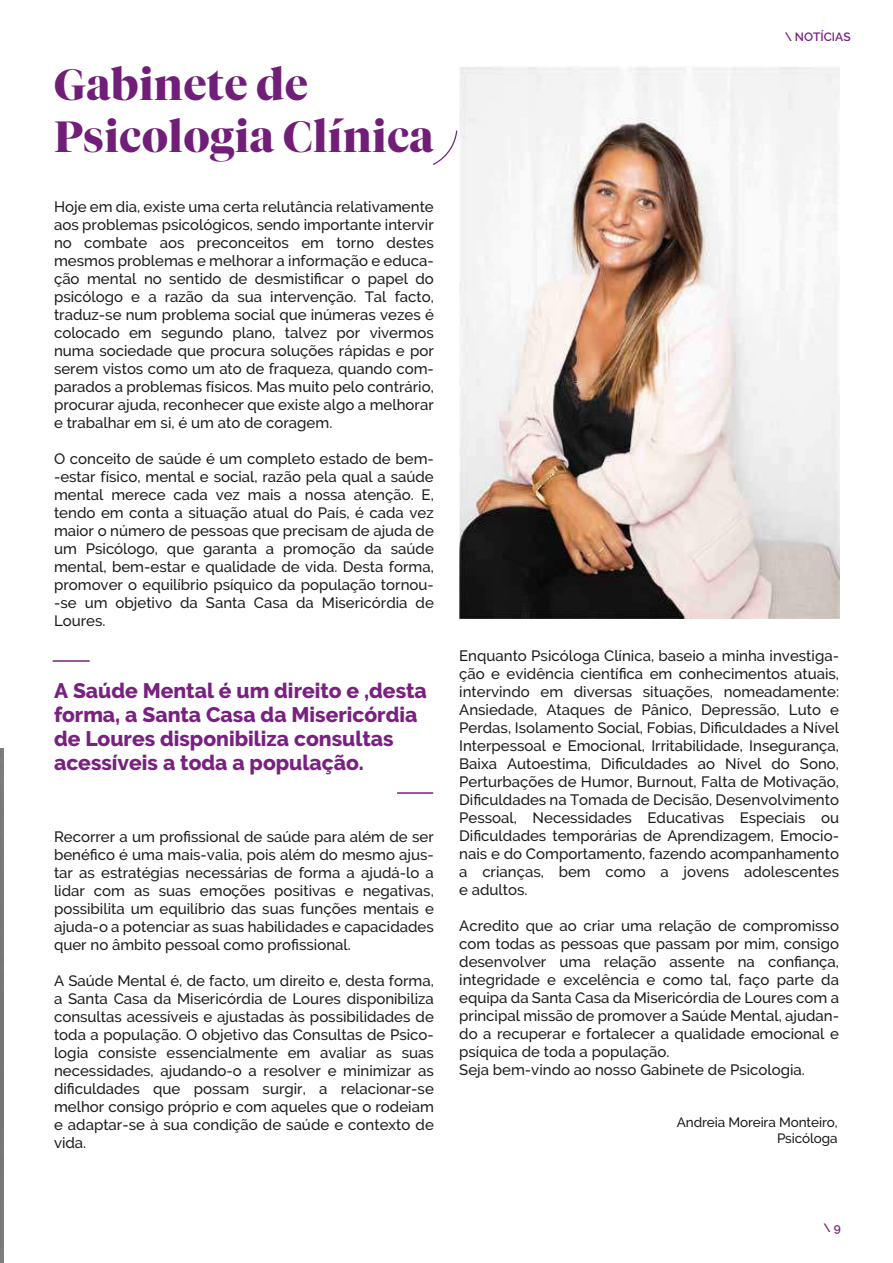
<style>
.page{position:relative;width:893px;height:1263px;background:#fff}
.page>*{position:absolute;margin:0;border:0;box-sizing:border-box;transform-origin:0 0}
.t1{font:700 43.5px/52.2px "Tiempos Fine";letter-spacing:.02em;color:#701e77}
.t2{font:800 21px/24px "Raleway";color:#792180}
.t3{font:500 15px/18px "Raleway";color:#1d1d1b;text-align:justify}
.t4{font:500 13.5px/16.2px "Raleway";letter-spacing:-.01em;color:#1d1d1b;text-align:right}
.t5{font:600 12px "Raleway";color:#7a2181}
.t6{font:600 12px "Raleway";color:#792180}
</style>
<div class="page">
<img style="left:459px;top:67px;width:381px;height:551px">
<hr style="left:53px;top:660px;width:37px;height:2px;background:#792180">
<hr style="left:397px;top:792px;width:36px;height:2px;background:#792180">
<svg style="left:433px;top:130px;width:24px;height:35px"></svg>
<h1 class="t1" style="left:54px;top:59px;width:381px">Gabinete de<br>Psicologia Clínica</h1>
<p class="t3" style="left:54px;top:198px;width:381px">Hoje em dia, existe uma certa relutância relativamente aos problemas psicológicos, sendo importante intervir no combate aos preconceitos em torno destes mesmos problemas e melhorar a informação e educa&shy;ção mental no sentido de desmistificar o papel do psicólogo e a razão da sua intervenção. Tal facto, traduz-se num problema social que inúmeras vezes é colocado em segundo plano, talvez por vivermos numa sociedade que procura soluções rápidas e por serem vistos como um ato de fraqueza, quando com&shy;parados a problemas físicos. Mas muito pelo contrário, procurar ajuda, reconhecer que existe algo a melhorar e trabalhar em si, é um ato de coragem.</p>
<p class="t3" style="left:54px;top:450px;width:381px">O conceito de saúde é um completo estado de bem--estar físico, mental e social, razão pela qual a saúde mental merece cada vez mais a nossa atenção. E, tendo em conta a situação atual do País, é cada vez maior o número de pessoas que precisam de ajuda de um Psicólogo, que garanta a promoção da saúde mental, bem-estar e qualidade de vida. Desta forma, promover o equilíbrio psíquico da população tornou--se um objetivo da Santa Casa da Misericórdia de Loures.</p>
<h2 class="t2" style="left:54px;top:678px;width:374px">A Saúde Mental é um direito e ,desta forma, a Santa Casa da Misericórdia de Loures disponibiliza consultas acessíveis a toda a população.</h2>
<p class="t3" style="left:54px;top:828px;width:381px">Recorrer a um profissional de saúde para além de ser benéfico é uma mais-valia, pois além do mesmo ajus&shy;tar as estratégias necessárias de forma a ajudá-lo a lidar com as suas emoções positivas e negativas, possibilita um equilíbrio das suas funções mentais e ajuda-o a potenciar as suas habilidades e capacidades quer no âmbito pessoal como profissional.</p>
<p class="t3" style="left:54px;top:972px;width:381px">A Saúde Mental é, de facto, um direito e, desta forma, a Santa Casa da Misericórdia de Loures disponibiliza consultas acessíveis e ajustadas às possibilidades de toda a população. O objetivo das Consultas de Psico&shy;logia consiste essencialmente em avaliar as suas necessidades, ajudando-o a resolver e minimizar as dificuldades que possam surgir, a relacionar-se melhor consigo próprio e com aqueles que o rodeiam e adaptar-se à sua condição de saúde e contexto de vida.</p>
<p class="t5" style="left:785px;top:30px;width:67px">\ NOTÍCIAS</p>
<p class="t3" style="left:459px;top:647px;width:381px">Enquanto Psicóloga Clínica, baseio a minha investiga&shy;ção e evidência científica em conhecimentos atuais, intervindo em diversas situações, nomeadamente:<br>Ansiedade, Ataques de Pânico, Depressão, Luto e Perdas, Isolamento Social, Fobias, Dificuldades a Nível Interpessoal e Emocional, Irritabilidade, Insegurança, Baixa Autoestima, Dificuldades ao Nível do Sono, Perturbações de Humor, Burnout, Falta de Motivação, Dificuldades na Tomada de Decisão, Desenvolvimento Pessoal, Necessidades Educativas Especiais ou Dificuldades temporárias de Aprendizagem, Emocio&shy;nais e do Comportamento, fazendo acompanhamento a crianças, bem como a jovens adolescentes e adultos.</p>
<p class="t3" style="left:459px;top:917px;width:381px;text-align:left">Acredito que ao criar uma relação de compromisso com todas as pessoas que passam por mim, consigo desenvolver uma relação assente na confiança, integridade e excelência e como tal, faço parte da equipa da Santa Casa da Misericórdia de Loures com a principal missão de promover a Saúde Mental, ajudan&shy;do a recuperar e fortalecer a qualidade emocional e psíquica de toda a população.<br>Seja bem-vindo ao nosso Gabinete de Psicologia.</p>
<p class="t4" style="left:677px;top:1114px;width:162px">Andreia Moreira Monteiro,<br>Psicóloga</p>
<p class="t6" style="left:823px;top:1220px;width:19px">\ 9</p>
</div>
